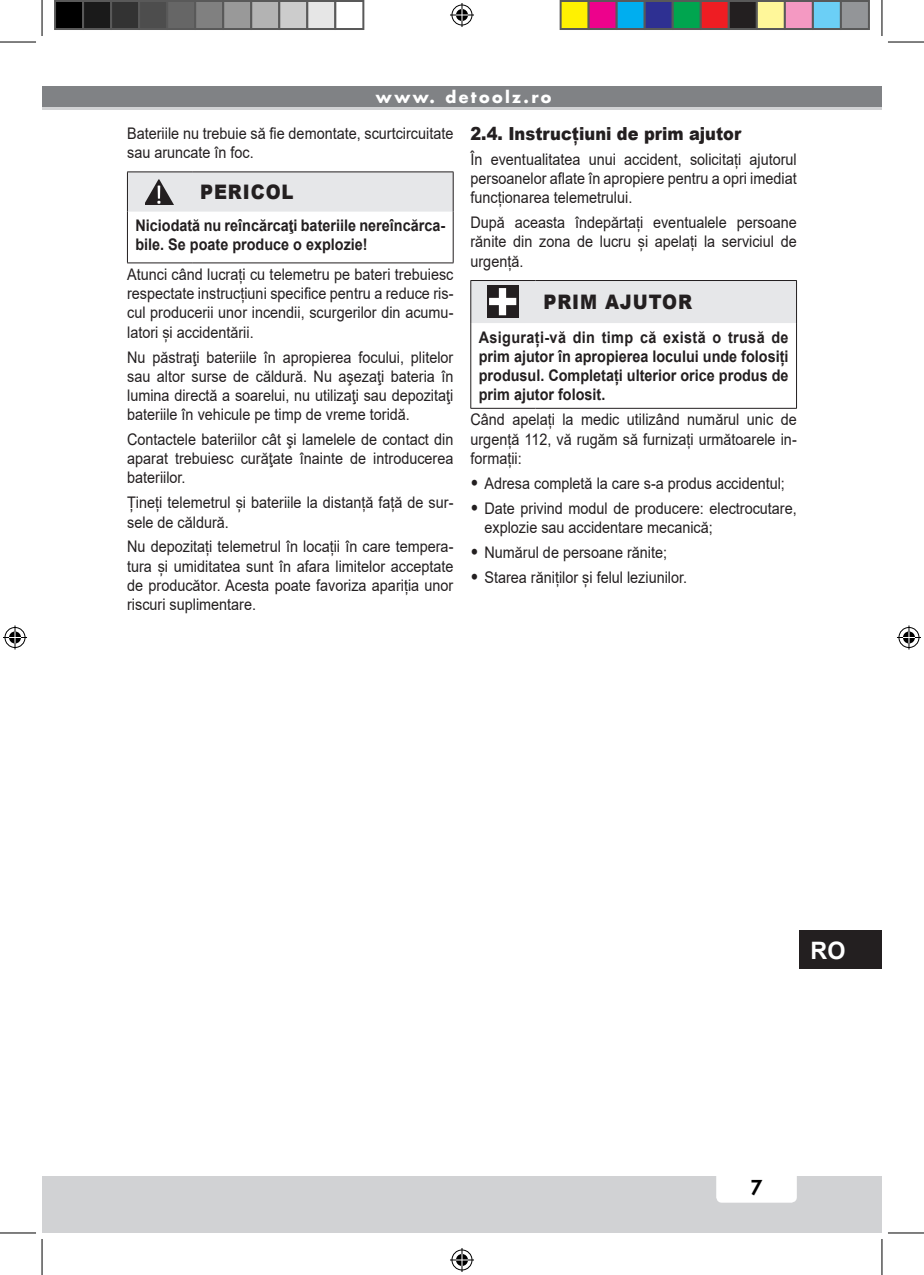
<style>
.page{position:relative;width:924px;height:1275px;background:#fff}
.page>*{position:absolute;margin:0;border:0;box-sizing:border-box;transform-origin:0 0}
.t1{font:700 24px "Arial";color:#fff}
.Attenzione_titolo{font:900 20px "Arial";letter-spacing:.05em;color:#231f20;scale:.9 1}
.t2{font:800 20px "Futura";color:#000}
.Sottotitolo{font:900 18px "Arial";color:#231f20;scale:.9 1}
.Testo_normale{font:16px/19.2px "Arial";color:#231f20;text-align:justify;scale:.9 1}
.Avvertimento{font:700 16px/19.2px "Arial";color:#231f20;text-align:justify;scale:.9 1}
.Testo_normale-2{font:700 16px/19.2px "Arial";color:#231f20;scale:.9 1}
.t3{font:700 16px "Futura";letter-spacing:.15em;color:#fff}
.s1{font-weight:900;font-size:18px}
</style>
<div class="page">
<div style="left:42px;top:1176px;width:839px;height:57px;background:#d1d2d4"></div>
<div style="left:716px;top:1162px;width:80px;height:40px;background:#fff;border-radius:6px"></div>
<div style="left:42px;top:86px;width:839px;height:24px;background:#808285"></div>
<hr style="left:42px;top:107px;width:839px;height:3px;background:#d1d2d4">
<div style="left:799px;top:930px;width:82px;height:39px;background:#231f20"></div>
<hr style="left:452px;top:212px;width:1px;height:51px;background:#231f20">
<hr style="left:127px;top:212px;width:1px;height:51px;background:#231f20">
<hr style="left:127px;top:262px;width:65px;height:1px;background:#231f20">
<hr style="left:192px;top:262px;width:261px;height:1px;background:#231f20">
<svg style="left:127px;top:172px;width:326px;height:40px;background:#dedfe0"></svg>
<hr style="left:795px;top:323px;width:1px;height:85px;background:#231f20">
<hr style="left:470px;top:323px;width:1px;height:85px;background:#231f20">
<hr style="left:470px;top:408px;width:65px;height:1px;background:#231f20">
<hr style="left:535px;top:408px;width:261px;height:1px;background:#231f20">
<svg style="left:470px;top:280px;width:326px;height:43px;background:#d7d8da"></svg>
<hr style="left:0;top:42px;width:36px;height:1px;background:#000">
<hr style="left:887px;top:42px;width:36px;height:1px;background:#000">
<hr style="left:0;top:1232px;width:36px;height:1px;background:#000">
<hr style="left:887px;top:1232px;width:36px;height:1px;background:#000">
<hr style="left:42px;top:0;width:1px;height:36px;background:#000">
<hr style="left:42px;top:1239px;width:1px;height:36px;background:#000">
<hr style="left:881px;top:0;width:1px;height:36px;background:#000">
<hr style="left:881px;top:1239px;width:1px;height:36px;background:#000">
<svg style="left:450px;top:3px;width:24px;height:24px"></svg>
<svg style="left:450px;top:1248px;width:24px;height:24px"></svg>
<svg style="left:3px;top:625px;width:24px;height:24px"></svg>
<svg style="left:897px;top:625px;width:23px;height:24px"></svg>
<div style="left:55px;top:1px;width:28px;height:28px;background:#000"></div>
<div style="left:54px;top:0;width:30px;height:30px;border:2px solid #595959"></div>
<div style="left:83px;top:1px;width:28px;height:28px;background:#1a1a1a"></div>
<div style="left:82px;top:0;width:30px;height:30px;border:2px solid #595959"></div>
<div style="left:111px;top:1px;width:28px;height:28px;background:#333"></div>
<div style="left:110px;top:0;width:30px;height:30px;border:2px solid #595959"></div>
<div style="left:139px;top:1px;width:28px;height:28px;background:#4d4d4d"></div>
<div style="left:138px;top:0;width:30px;height:30px;border:2px solid #595959"></div>
<div style="left:167px;top:1px;width:28px;height:28px;background:#666"></div>
<div style="left:166px;top:0;width:30px;height:30px;border:2px solid #595959"></div>
<div style="left:195px;top:1px;width:28px;height:28px;background:#808080"></div>
<div style="left:194px;top:0;width:30px;height:30px;border:2px solid #595959"></div>
<div style="left:223px;top:1px;width:28px;height:28px;background:#999"></div>
<div style="left:222px;top:0;width:30px;height:30px;border:2px solid #595959"></div>
<div style="left:251px;top:1px;width:28px;height:28px;background:#b3b3b3"></div>
<div style="left:250px;top:0;width:30px;height:30px;border:2px solid #595959"></div>
<div style="left:279px;top:1px;width:28px;height:28px;background:#ccc"></div>
<div style="left:278px;top:0;width:30px;height:30px;border:2px solid #595959"></div>
<div style="left:307px;top:1px;width:28px;height:28px;background:#e6e6e6"></div>
<div style="left:306px;top:0;width:30px;height:30px;border:2px solid #595959"></div>
<div style="left:334px;top:0;width:30px;height:30px;border:2px solid #595959"></div>
<div style="left:560px;top:1px;width:28px;height:28px;background:#fff101"></div>
<div style="left:559px;top:0;width:30px;height:30px;border:2px solid #595959"></div>
<div style="left:588px;top:1px;width:28px;height:28px;background:#ed028c"></div>
<div style="left:587px;top:0;width:30px;height:30px;border:2px solid #595959"></div>
<div style="left:616px;top:1px;width:28px;height:28px;background:#00aeef"></div>
<div style="left:615px;top:0;width:30px;height:30px;border:2px solid #595959"></div>
<div style="left:644px;top:1px;width:28px;height:28px;background:#2e3092"></div>
<div style="left:643px;top:0;width:30px;height:30px;border:2px solid #595959"></div>
<div style="left:672px;top:1px;width:28px;height:28px;background:#00a54f"></div>
<div style="left:671px;top:0;width:30px;height:30px;border:2px solid #595959"></div>
<div style="left:700px;top:1px;width:28px;height:28px;background:#ee1d23"></div>
<div style="left:699px;top:0;width:30px;height:30px;border:2px solid #595959"></div>
<div style="left:728px;top:1px;width:28px;height:28px;background:#231f20"></div>
<div style="left:727px;top:0;width:30px;height:30px;border:2px solid #595959"></div>
<div style="left:756px;top:1px;width:28px;height:28px;background:#fff79a"></div>
<div style="left:755px;top:0;width:30px;height:30px;border:2px solid #595959"></div>
<div style="left:784px;top:1px;width:28px;height:28px;background:#f499c2"></div>
<div style="left:783px;top:0;width:30px;height:30px;border:2px solid #595959"></div>
<div style="left:812px;top:1px;width:28px;height:28px;background:#6bcff6"></div>
<div style="left:811px;top:0;width:30px;height:30px;border:2px solid #595959"></div>
<div style="left:840px;top:1px;width:28px;height:28px;background:#939598"></div>
<div style="left:839px;top:0;width:30px;height:30px;border:2px solid #595959"></div>
<p class="t3" style="left:376px;top:86px;width:177px">www. detoolz.ro</p>
<p class="Testo_normale" style="left:127px;top:123px;width:364px">Bateriile nu trebuie să fie demontate, scurtcircuitate sau aruncate în foc.</p>
<p class="Attenzione_titolo" style="left:200px;top:177px;width:105px">PERICOL</p>
<p class="Testo_normale-2" style="left:135px;top:216px;width:345px">Niciodată nu reîncărcaţi bateriile nereîncărca&shy;bile. Se poate produce o explozie!</p>
<p class="Testo_normale" style="left:127px;top:265px;width:364px">Atunci când lucrați cu telemetru pe bateri trebuiesc respectate instrucțiuni specifice pentru a reduce ris&shy;cul producerii unor incendii, scurgerilor din acumu&shy;latori și accidentării.</p>
<p class="Testo_normale" style="left:127px;top:347px;width:364px">Nu păstraţi bateriile în apropierea focului, plitelor sau altor surse de căldură. Nu aşezaţi bateria în lumina directă a soarelui, nu utilizaţi sau depozitaţi bateriile în vehicule pe timp de vreme toridă.</p>
<p class="Testo_normale" style="left:127px;top:430px;width:364px">Contactele bateriilor cât şi lamelele de contact din aparat trebuiesc curăţate înainte de introducerea bateriilor.</p>
<p class="Testo_normale" style="left:127px;top:493px;width:364px">Țineți telemetrul și bateriile la distanță față de sur&shy;sele de căldură.</p>
<p class="Testo_normale" style="left:127px;top:537px;width:364px">Nu depozitați telemetrul în locații în care tempera&shy;tura și umiditatea sunt în afara limitelor acceptate de producător. Acesta poate favoriza apariția unor riscuri suplimentare.</p>
<p class="Sottotitolo" style="left:470px;top:120px;width:302px">2.4. Instrucțiuni de prim ajutor</p>
<p class="Testo_normale" style="left:470px;top:149px;width:364px">În eventualitatea unui accident, solicitați ajutorul persoanelor aflate în apropiere pentru a opri imediat funcționarea telemetrului.</p>
<p class="Testo_normale" style="left:470px;top:213px;width:364px">După aceasta îndepărtați eventualele persoane rănite din zona de lucru și apelați la serviciul de urgență.</p>
<p class="Attenzione_titolo" style="left:543px;top:287px;width:166px">PRIM AJUTOR</p>
<p class="Avvertimento" style="left:478px;top:328px;width:345px">Asigurați-vă din timp că există o trusă de prim ajutor în apropierea locului unde folosiți produsul. Completați ulterior orice produs de prim ajutor folosit.</p>
<p class="Testo_normale" style="left:470px;top:410px;width:364px">Când apelați la medic utilizând numărul unic de urgență 112, vă rugăm să furnizați următoarele in&shy;formații:</p>
<p class="Testo_normale" style="left:470px;top:473px;width:351px"><span class="s1">•</span> Adresa completă la care s-a produs accidentul;</p>
<p class="Testo_normale" style="left:484px;top:498px;width:348px;text-indent:-14px"><span class="s1">•</span> Date privind modul de producere: electrocutare, explozie sau accidentare mecanică;</p>
<p class="Testo_normale" style="left:470px;top:542px;width:220px"><span class="s1">•</span> Numărul de persoane rănite;</p>
<p class="Testo_normale" style="left:470px;top:567px;width:242px"><span class="s1">•</span> Starea răniților și felul leziunilor.</p>
<h1 class="t1" style="left:810px;top:933px;width:36px">RO</h1>
<p class="t2" style="left:750px;top:1174px;width:13px">7</p>
</div>
